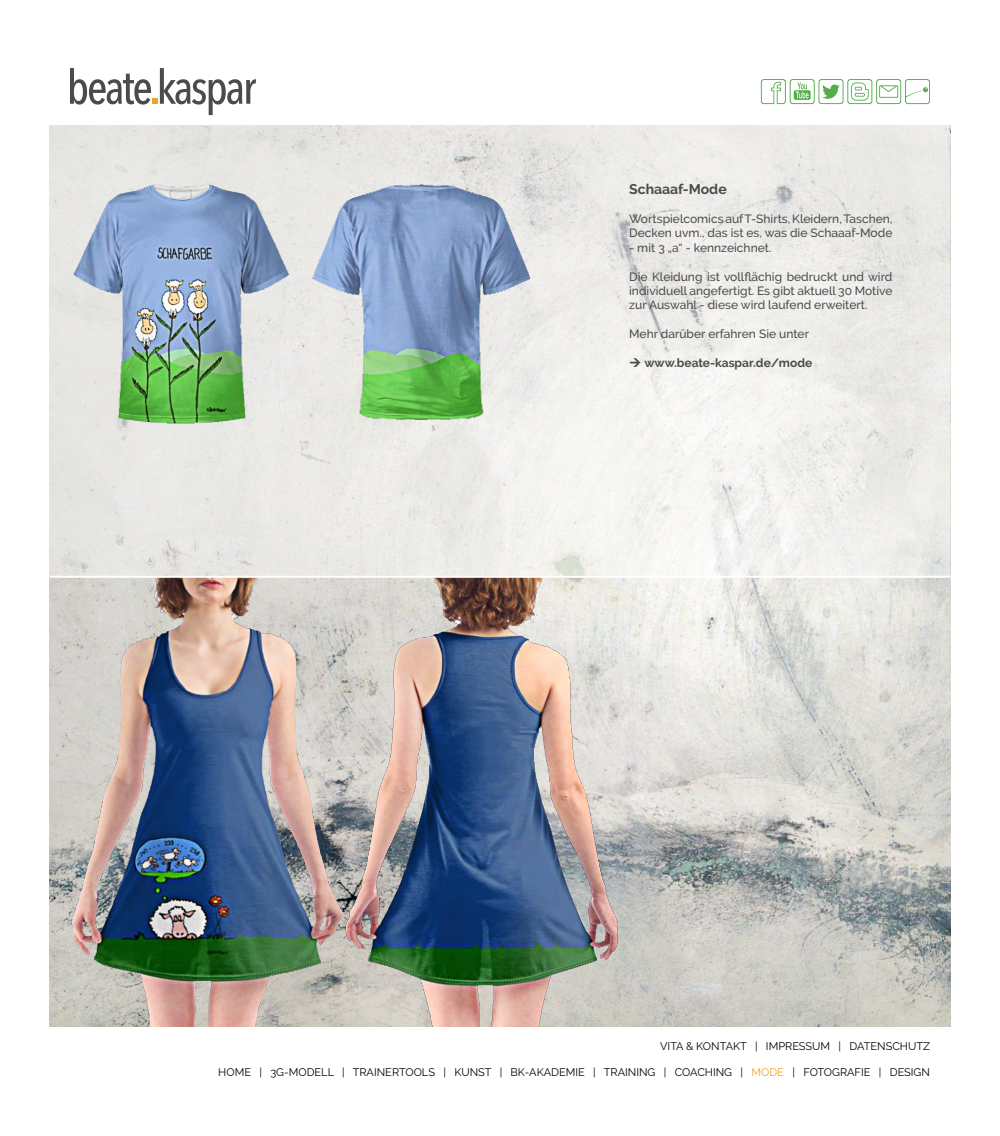
<style>
.page{position:relative;width:1000px;height:1136px;background:#fff}
.page>*{position:absolute;margin:0;border:0;box-sizing:border-box;transform-origin:0 0}
.t1{font:700 14px "Raleway";color:#4a4c4b}
.t2{font:500 12px/14.4px "Raleway";color:#4a4c4b}
.t3{font:700 12px "Raleway";color:#4a4c4b}
.t4{font:11px "Raleway";color:#000}
.s1{color:#eda32b}
</style>
<div class="page">
<img style="left:665px;top:578px;width:285px;height:448px">
<svg style="left:50px;top:125px;width:900px;height:451px;fill:#ecebe8"></svg>
<svg style="left:761px;top:79px;width:169px;height:25px"></svg>
<svg style="left:70px;top:68px;width:186px;height:47px"></svg>
<img style="left:70px;top:177px;width:223px;height:250px">
<img style="left:50px;top:578px;width:254px;height:448px">
<img style="left:306px;top:176px;width:223px;height:250px">
<img style="left:304px;top:578px;width:361px;height:448px">
<svg style="left:630px;top:358px;width:10px;height:9px"></svg>
<p class="t1" style="left:629px;top:181px;width:99px">Schaaaf-Mode</p>
<p class="t2" style="left:629px;top:212px;width:265px">Wortspielcomics auf T-Shirts, Kleidern, Taschen,<br>Decken uvm., das ist es, was die Schaaaf-Mode</p>
<p class="t2" style="left:629px;top:240px;width:144px">- mit 3 „a“ - kennzeichnet.</p>
<p class="t2" style="left:629px;top:269px;width:265px;text-align:justify">Die Kleidung ist vollflächig bedruckt und wird individuell angefertigt. Es gibt aktuell 30 Motive zur Auswahl - diese wird laufend erweitert.</p>
<p class="t2" style="left:629px;top:327px;width:181px">Mehr darüber erfahren Sie unter</p>
<p class="t3" style="left:645px;top:356px;width:169px">www.beate-kaspar.de/mode</p>
<p class="t4" style="left:660px;top:1040px;width:271px">VITA &amp; KONTAKT | IMPRESSUM | DATENSCHUTZ</p>
<p class="t4" style="left:218px;top:1066px;width:713px">HOME | 3G-MODELL | TRAINERTOOLS | KUNST | BK-AKADEMIE | TRAINING | COACHING | <span class="s1">MODE</span> | FOTOGRAFIE | DESIGN</p>
</div>
